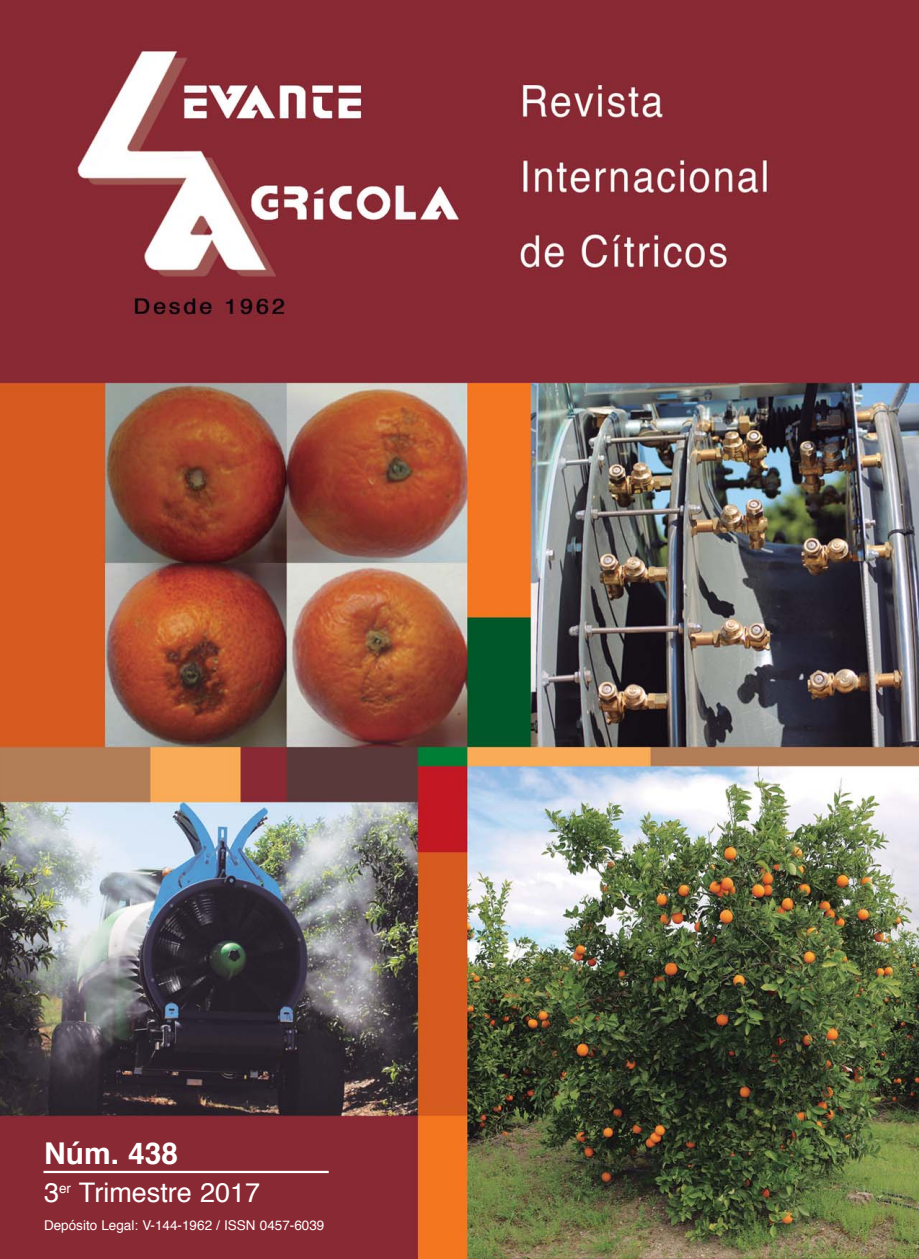
<style>
.page{position:relative;width:919px;height:1259px;background:#fff}
.page>*{position:absolute;margin:0;border:0;box-sizing:border-box;transform-origin:0 0}
.t1{font:700 30px "Helvetica";color:#fff}
.t2{font:27px "Helvetica";color:#fff}
.t3{font:13.5px "Helvetica";color:#fff}
</style>
<div class="page">
<img style="left:0;top:0;width:918px;height:1258px">
<hr style="left:44px;top:1170px;width:285px;height:3px;background:#fff">
<h1 class="t1" style="left:44px;top:1141px;width:136px">Núm. 438</h1>
<h2 class="t2" style="left:44px;top:1181px;width:218px">3<sup>er</sup> Trimestre 2017</h2>
<p class="t3" style="left:44px;top:1219px;width:282px">Depósito Legal: V-144-1962 / ISSN 0457-6039</p>
</div>
